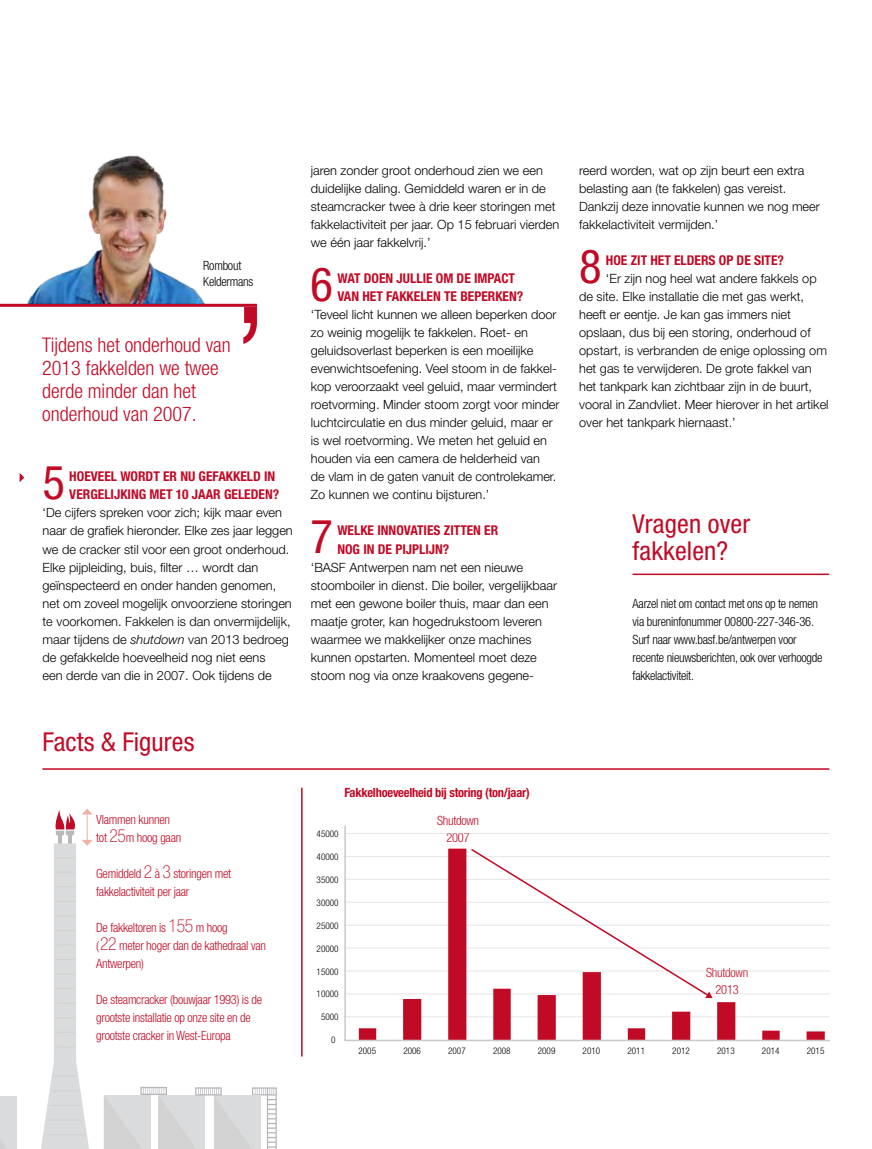
<style>
.page{position:relative;width:872px;height:1149px;background:#fff}
.page>*{position:absolute;margin:0;border:0;box-sizing:border-box;transform-origin:0 0}
.t1{font:condensed 46.95px "Helvetica Neue LT Std";color:#c10a25}
.t2{font:condensed 26.1px/27px "Helvetica Neue LT Std";letter-spacing:.005em;color:#c10a25}
.t3{font:300 condensed 20.1px/23.1px "Helvetica Neue LT Std";color:#c10a25}
.t4{font:700 condensed 13.5px/18px "Helvetica Neue LT Std";color:#c10a25}
.t5{font:300 12.75px/18px "Helvetica Neue LT Std";color:#000}
.t6{font:300 condensed 12.75px/18px "Helvetica Neue LT Std";letter-spacing:-.02em;color:#c10a25}
.t7{font:300 condensed 12.75px/18px "Helvetica Neue LT Std";letter-spacing:-.02em;color:#000}
.t8{font:700 condensed 12.75px "Helvetica Neue LT Std";letter-spacing:-.02em;color:#c10a25}
.t9{font:300 condensed 9.15px "Helvetica Neue LT Std";color:#000}
.s1{font-style:italic}
.s2{font-weight:100;font-size:18px}
</style>
<div class="page">
<hr style="left:632px;top:573px;width:197px;height:2px;background:#c10a25">
<svg style="left:20px;top:473px;width:4px;height:9px"></svg>
<img style="left:24px;top:155px;width:190px;height:149px">
<hr style="left:0;top:304px;width:257px;height:3px;background:#c10a25">
<svg style="left:243px;top:307px;width:14px;height:37px"></svg>
<hr style="left:42px;top:768px;width:787px;height:1px;background:#c10a25">
<hr style="left:301px;top:787px;width:1px;height:269px;background:#c10a25">
<svg style="left:344px;top:825px;width:486px;height:216px"></svg>
<svg style="left:469px;top:847px;width:243px;height:150px"></svg>
<div style="left:0;top:1096px;width:17px;height:52px;background:#d9dbdc"></div>
<svg style="left:0;top:1140px;width:6px;height:8px"></svg>
<svg style="left:41px;top:808px;width:236px;height:340px"></svg>
<p class="t7" style="left:203px;top:257px;width:52px;line-height:16.5px">Rombout<br>Keldermans</p>
<h3 class="t3" style="left:42px;top:333px;width:190px">Tijdens het onderhoud van<br>2013 fakkelden we twee derde minder dan het onderhoud van 2007.</h3>
<h1 class="t1" style="left:43px;top:455px;width:24px">5</h1>
<p class="t4" style="left:69px;top:467px;width:211px">HOEVEEL WORDT ER NU GEFAKKELD IN<br>VERGELIJKING MET 10 JAAR GELEDEN?</p>
<p class="t5" style="left:43px;top:503px;width:252px">‘De cijfers spreken voor zich; kijk maar even naar de grafiek hieronder. Elke zes jaar leggen we de cracker stil voor een groot onderhoud.<br>Elke pijpleiding, buis, filter … wordt dan geïnspecteerd en onder handen genomen, net om zoveel mogelijk onvoorziene storingen te voorkomen. Fakkelen is dan onvermijdelijk, maar tijdens de <span class="s1">shutdown</span> van 2013 bedroeg de gefakkelde hoeveelheid nog niet eens<br>een derde van die in 2007. Ook tijdens de</p>
<p class="t5" style="left:311px;top:161px;width:250px">jaren zonder groot onderhoud zien we een duidelijke daling. Gemiddeld waren er in de steamcracker twee à drie keer storingen met fakkelactiviteit per jaar. Op 15 februari vierden we één jaar fakkelvrij.’</p>
<p class="t4" style="left:337px;top:269px;width:187px">WAT DOEN JULLIE OM DE IMPACT<br>VAN HET FAKKELEN TE BEPERKEN?</p>
<p class="t5" style="left:311px;top:305px;width:250px">‘Teveel licht kunnen we alleen beperken door zo weinig mogelijk te fakkelen. Roet- en geluidsoverlast beperken is een moeilijke evenwichtsoefening. Veel stoom in de fakkel&shy;kop veroorzaakt veel geluid, maar vermindert roetvorming. Minder stoom zorgt voor minder luchtcirculatie en dus minder geluid, maar er is wel roetvorming. We meten het geluid en houden via een camera de helderheid van<br>de vlam in de gaten vanuit de controlekamer.<br>Zo kunnen we continu bijsturen.’</p>
<p class="t4" style="left:337px;top:521px;width:162px">WELKE INNOVATIES ZITTEN ER<br>NOG IN DE PIJPLIJN?</p>
<p class="t5" style="left:311px;top:557px;width:248px">‘BASF Antwerpen nam net een nieuwe stoomboiler in dienst. Die boiler, vergelijkbaar met een gewone boiler thuis, maar dan een maatje groter, kan hogedrukstoom leveren waarmee we makkelijker onze machines kunnen opstarten. Momenteel moet deze stoom nog via onze kraakovens gegene-</p>
<h1 class="t1" style="left:310px;top:257px;width:24px">6</h1>
<h1 class="t1" style="left:310px;top:509px;width:24px">7</h1>
<p class="t5" style="left:579px;top:161px;width:242px">reerd worden, wat op zijn beurt een extra belasting aan (te fakkelen) gas vereist.<br>Dankzij deze innovatie kunnen we nog meer fakkelactiviteit vermijden.’</p>
<p class="t4" style="left:606px;top:251px;width:180px">HOE ZIT HET ELDERS OP DE SITE?</p>
<p class="t5" style="left:579px;top:269px;width:251px;text-indent:27px">‘Er zijn nog heel wat andere fakkels op de site. Elke installatie die met gas werkt, heeft er eentje. Je kan gas immers niet opslaan, dus bij een storing, onderhoud of opstart, is verbranden de enige oplossing om het gas te verwijderen. De grote fakkel van het tankpark kan zichtbaar zijn in de buurt, vooral in Zandvliet. Meer hierover in het artikel over het tankpark hiernaast.’</p>
<h1 class="t1" style="left:579px;top:239px;width:24px">8</h1>
<h2 class="t2" style="left:632px;top:510px;width:119px">Vragen over fakkelen?</h2>
<p class="t7" style="left:632px;top:593px;width:191px">Aarzel niet om contact met ons op te nemen via bureninfonummer 00800-227-346-36.<br>Surf naar www.basf.be/antwerpen voor recente nieuwsberichten, ook over verhoogde fakkelactiviteit.</p>
<h2 class="t2" style="left:42px;top:728px;width:153px">Facts &amp; Figures</h2>
<p class="t6" style="left:96px;top:809px;width:87px">Vlammen kunnen tot <span class="s2">25</span>m hoog gaan</p>
<p class="t6" style="left:96px;top:864px;width:137px">Gemiddeld <span class="s2">2</span> à <span class="s2">3</span> storingen met fakkelactiviteit per jaar</p>
<p class="t6" style="left:96px;top:917px;width:171px">De fakkeltoren is <span class="s2">155</span> m hoog<br>(<span class="s2">22</span> meter hoger dan de kathedraal van<br>Antwerpen)</p>
<p class="t6" style="left:96px;top:990px;width:167px">De steamcracker (bouwjaar 1993) is de grootste installatie op onze site en de grootste cracker in West-Europa</p>
<p class="t8" style="left:344px;top:784px;width:187px">Fakkelhoeveelheid bij storing (ton/jaar)</p>
<p class="t6" style="left:437px;top:812px;width:44px;line-height:16.5px;text-align:center">Shutdown<br>2007</p>
<p class="t9" style="left:316px;top:828px;width:23px">45000</p>
<p class="t9" style="left:316px;top:851px;width:23px">40000</p>
<p class="t9" style="left:316px;top:874px;width:23px">35000</p>
<p class="t9" style="left:316px;top:897px;width:23px">30000</p>
<p class="t9" style="left:316px;top:919px;width:23px">25000</p>
<p class="t9" style="left:316px;top:942px;width:23px">20000</p>
<p class="t9" style="left:316px;top:965px;width:23px">15000</p>
<p class="t9" style="left:316px;top:988px;width:23px">10000</p>
<p class="t9" style="left:321px;top:1011px;width:19px">5000</p>
<p class="t9" style="left:331px;top:1034px;width:6px">0</p>
<p class="t6" style="left:706px;top:963px;width:44px;line-height:16.5px;text-align:center">Shutdown<br>2013</p>
<p class="t9" style="left:358px;top:1044px;width:19px">2005</p>
<p class="t9" style="left:403px;top:1044px;width:19px">2006</p>
<p class="t9" style="left:448px;top:1044px;width:19px">2007</p>
<p class="t9" style="left:493px;top:1044px;width:19px">2008</p>
<p class="t9" style="left:538px;top:1044px;width:19px">2009</p>
<p class="t9" style="left:582px;top:1044px;width:19px">2010</p>
<p class="t9" style="left:627px;top:1044px;width:19px">2011</p>
<p class="t9" style="left:672px;top:1044px;width:19px">2012</p>
<p class="t9" style="left:717px;top:1044px;width:19px">2013</p>
<p class="t9" style="left:762px;top:1044px;width:19px">2014</p>
<p class="t9" style="left:806px;top:1044px;width:19px">2015</p>
</div>
